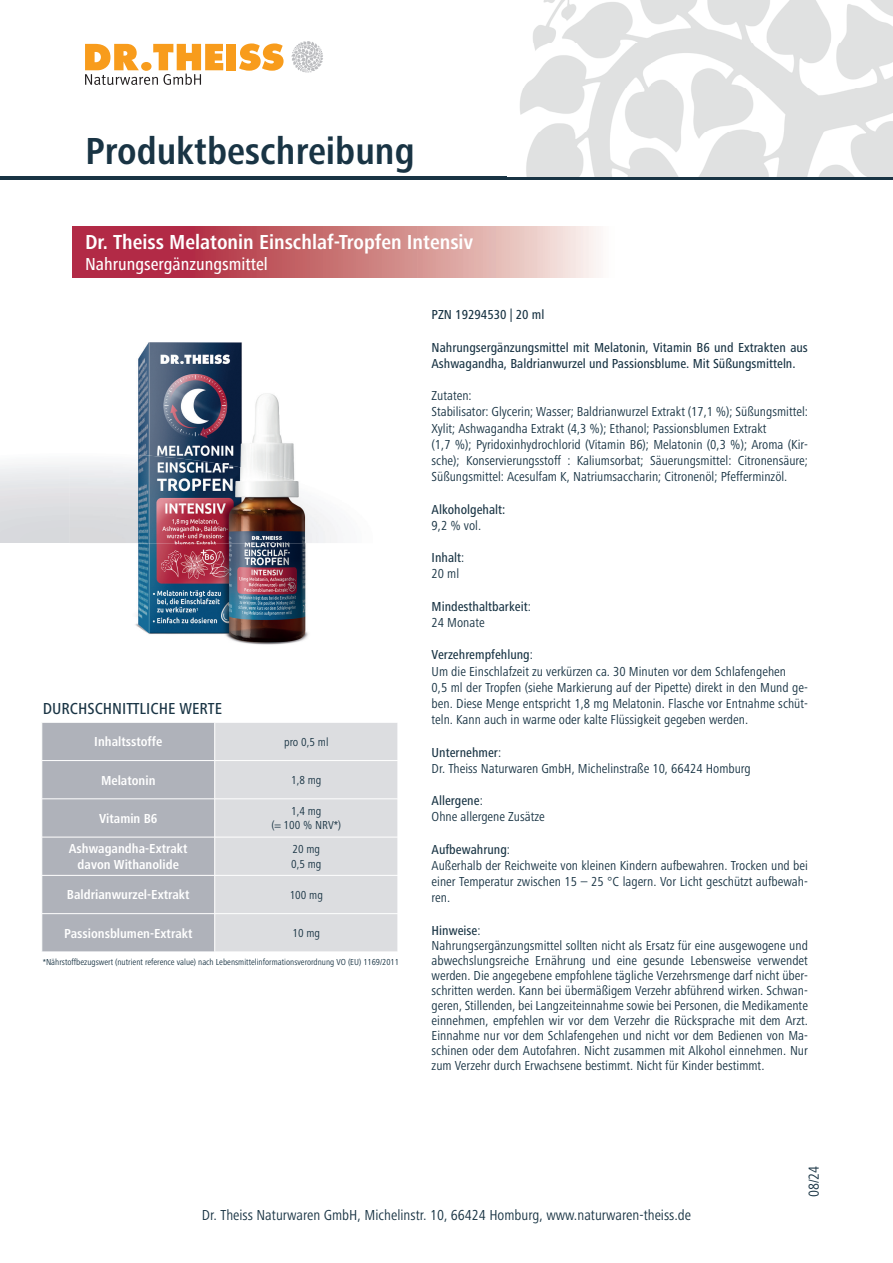
<style>
.page{position:relative;width:893px;height:1263px;background:#fff}
.page>*{position:absolute;margin:0;border:0;box-sizing:border-box;transform-origin:0 0}
.t1{font:700 condensed 39px "Frutiger Next LTW1 G";color:#193444}
.t2{font:700 condensed 21px "Frutiger Next LTW1 G";color:#fff}
.t3{font:500 condensed 18px "Frutiger Next LTW1 G";color:#fff}
.t4{font:500 condensed 16.5px "Frutiger Next LTW1 G";color:#193444}
.t5{font:condensed 15px "Frutiger Next LTW1 G";color:#193444}
.t6{font:condensed 13.5px/16.2px "Frutiger Next LTW1 G";color:#193444}
.t7{font:500 condensed 13.5px/16.2px "Frutiger Next LTW1 G";color:#193444}
.t8{font:700 condensed 13.5px/16.2px "Frutiger Next LTW1 G";color:#fff;text-align:center}
.t9{font:condensed 12px/14.4px "Frutiger Next LTW1 G";color:#193444;text-align:center}
.t10{font:condensed 9px "Frutiger Next LTW1 G";color:#193444}
.s1{font-weight:400}
.s2{font-weight:500}
</style>
<div class="page">
<hr style="left:0;top:177px;width:893px;height:3px;background:#193444">
<div style="left:227px;top:44px;width:9px;height:26px;background:#f89c1c"></div>
<svg style="left:239px;top:43px;width:45px;height:28px"></svg>
<svg style="left:291px;top:41px;width:32px;height:32px"></svg>
<svg style="left:85px;top:44px;width:138px;height:41px"></svg>
<img style="left:520px;top:0;width:373px;height:176px">
<svg style="left:72px;top:226px;width:527px;height:51px;background:#cc777e"></svg>
<svg style="left:43px;top:723px;width:355px;height:229px;background:#c6c8ce"></svg>
<hr style="left:214px;top:722px;width:1px;height:38px;background:#fff">
<hr style="left:42px;top:760px;width:173px;height:1px;background:#fff">
<hr style="left:215px;top:760px;width:183px;height:1px;background:#fff">
<hr style="left:214px;top:761px;width:1px;height:38px;background:#fff">
<hr style="left:42px;top:798px;width:173px;height:1px;background:#fff">
<hr style="left:215px;top:798px;width:183px;height:1px;background:#fff">
<hr style="left:214px;top:799px;width:1px;height:38px;background:#fff">
<hr style="left:42px;top:837px;width:173px;height:1px;background:#fff">
<hr style="left:215px;top:837px;width:183px;height:1px;background:#fff">
<hr style="left:214px;top:837px;width:1px;height:38px;background:#fff">
<hr style="left:42px;top:875px;width:173px;height:1px;background:#fff">
<hr style="left:215px;top:875px;width:183px;height:1px;background:#fff">
<hr style="left:214px;top:875px;width:1px;height:38px;background:#fff">
<hr style="left:42px;top:913px;width:173px;height:1px;background:#fff">
<hr style="left:215px;top:913px;width:183px;height:1px;background:#fff">
<hr style="left:214px;top:914px;width:1px;height:38px;background:#fff">
<img style="left:70px;top:342px;width:299px;height:303px">
<h1 class="t1" style="left:85px;top:129px;width:331px">Produktbeschreibung</h1>
<h2 class="t2" style="left:85px;top:230px;width:389px">Dr. Theiss Melatonin Einschlaf-Tropfen Intensiv</h2>
<h3 class="t3" style="left:85px;top:254px;width:184px">Nahrungsergänzungsmittel</h3>
<p class="t7" style="left:432px;top:306px;width:114px">PZN 19294530 | 20 ml</p>
<p class="t7" style="left:432px;top:339px;width:378px">Nahrungsergänzungsmittel mit Melatonin, Vitamin B6 und Extrakten aus<br>Ashwagandha, Baldrianwurzel und Passionsblume. Mit Süßungsmitteln.</p>
<p class="t6" style="left:432px;top:387px;width:378px">Zutaten:<br>Stabilisator: Glycerin; Wasser; Baldrianwurzel Extrakt (17,1 %); Süßungsmittel:<br>Xylit; Ashwagandha Extrakt (4,3 %); Ethanol; Passionsblumen Extrakt<br>(1,7 %); Pyridoxinhydrochlorid (Vitamin B6); Melatonin (0,3 %); Aroma (Kir&shy;sche); Konservierungsstoff : Kaliumsorbat; Säuerungsmittel: Citronensäure; Süßungsmittel: Acesulfam K, Natriumsaccharin; Citronenöl; Pfefferminzöl.</p>
<p class="t7" style="left:432px;top:501px;width:75px">Alkoholgehalt:</p>
<p class="t6" style="left:432px;top:517px;width:51px">9,2 % vol.</p>
<p class="t7" style="left:432px;top:549px;width:34px">Inhalt<span class="s1">:<br>20 ml</span></p>
<p class="t7" style="left:432px;top:598px;width:101px">Mindesthaltbarkeit<span class="s1">:<br>24 Monate</span></p>
<p class="t6" style="left:432px;top:647px;width:378px"><span class="s2">Verzehrempfehlung</span>:<br>Um die Einschlafzeit zu verkürzen ca. 30 Minuten vor dem Schlafengehen<br>0,5 ml der Tropfen (siehe Markierung auf der Pipette) direkt in den Mund ge&shy;ben. Diese Menge entspricht 1,8 mg Melatonin. Flasche vor Entnahme schüt&shy;teln. Kann auch in warme oder kalte Flüssigkeit gegeben werden.</p>
<p class="t6" style="left:432px;top:744px;width:321px"><span class="s2">Unternehmer</span>:<br>Dr. Theiss Naturwaren GmbH, Michelinstraße 10, 66424 Homburg</p>
<p class="t6" style="left:432px;top:792px;width:115px"><span class="s2">Allergene</span>:<br>Ohne allergene Zusätze</p>
<p class="t6" style="left:432px;top:841px;width:378px"><span class="s2">Aufbewahrung</span>:<br>Außerhalb der Reichweite von kleinen Kindern aufbewahren. Trocken und bei einer Temperatur zwischen 15 – 25 °C lagern. Vor Licht geschützt aufbewah&shy;ren.</p>
<p class="t6" style="left:432px;top:923px;width:378px;line-height:15px"><span class="s2">Hinweise</span>:<br>Nahrungsergänzungsmittel sollten nicht als Ersatz für eine ausgewogene und abwechslungsreiche Ernährung und eine gesunde Lebensweise verwendet werden. Die angegebene empfohlene tägliche Verzehrsmenge darf nicht über&shy;schritten werden. Kann bei übermäßigem Verzehr abführend wirken. Schwan&shy;geren, Stillenden, bei Langzeiteinnahme sowie bei Personen, die Medikamente einnehmen, empfehlen wir vor dem Verzehr die Rücksprache mit dem Arzt.<br>Einnahme nur vor dem Schlafengehen und nicht vor dem Bedienen von Ma&shy;schinen oder dem Autofahren. Nicht zusammen mit Alkohol einnehmen. Nur zum Verzehr durch Erwachsene bestimmt. Nicht für Kinder bestimmt.</p>
<p class="t4" style="left:43px;top:699px;width:181px">DURCHSCHNITTLICHE WERTE</p>
<p class="t8" style="left:94px;top:734px;width:69px">Inhaltsstoffe</p>
<p class="t9" style="left:284px;top:734px;width:46px">pro 0,5 ml</p>
<p class="t8" style="left:101px;top:772px;width:56px">Melatonin</p>
<p class="t9" style="left:291px;top:773px;width:32px">1,8 mg</p>
<p class="t8" style="left:99px;top:810px;width:60px">Vitamin B6</p>
<p class="t9" style="left:271px;top:804px;width:71px">1,4 mg<br>(= 100 % NRV*)</p>
<p class="t8" style="left:69px;top:840px;width:120px">Ashwagandha-Extrakt davon Withanolide</p>
<p class="t9" style="left:291px;top:842px;width:32px;text-align:left">20 mg<br>0,5 mg</p>
<p class="t8" style="left:67px;top:887px;width:124px">Baldrianwurzel-Extrakt</p>
<p class="t9" style="left:290px;top:888px;width:35px">100 mg</p>
<p class="t8" style="left:64px;top:925px;width:130px">Passionsblumen-Extrakt</p>
<p class="t9" style="left:292px;top:926px;width:29px">10 mg</p>
<p class="t10" style="left:43px;top:957px;width:358px">*Nährstoffbezugswert (nutrient reference value) nach Lebensmittelinformationsverordnung VO (EU) 1169/2011</p>
<p class="t5" style="left:202px;top:1206px;width:491px">Dr. Theiss Naturwaren GmbH, Michelinstr. 10, 66424 Homburg, www.naturwaren-theiss.de</p>
<p class="t5" style="left:805px;top:1197px;width:33px;rotate:-90deg">08/24</p>
</div>
